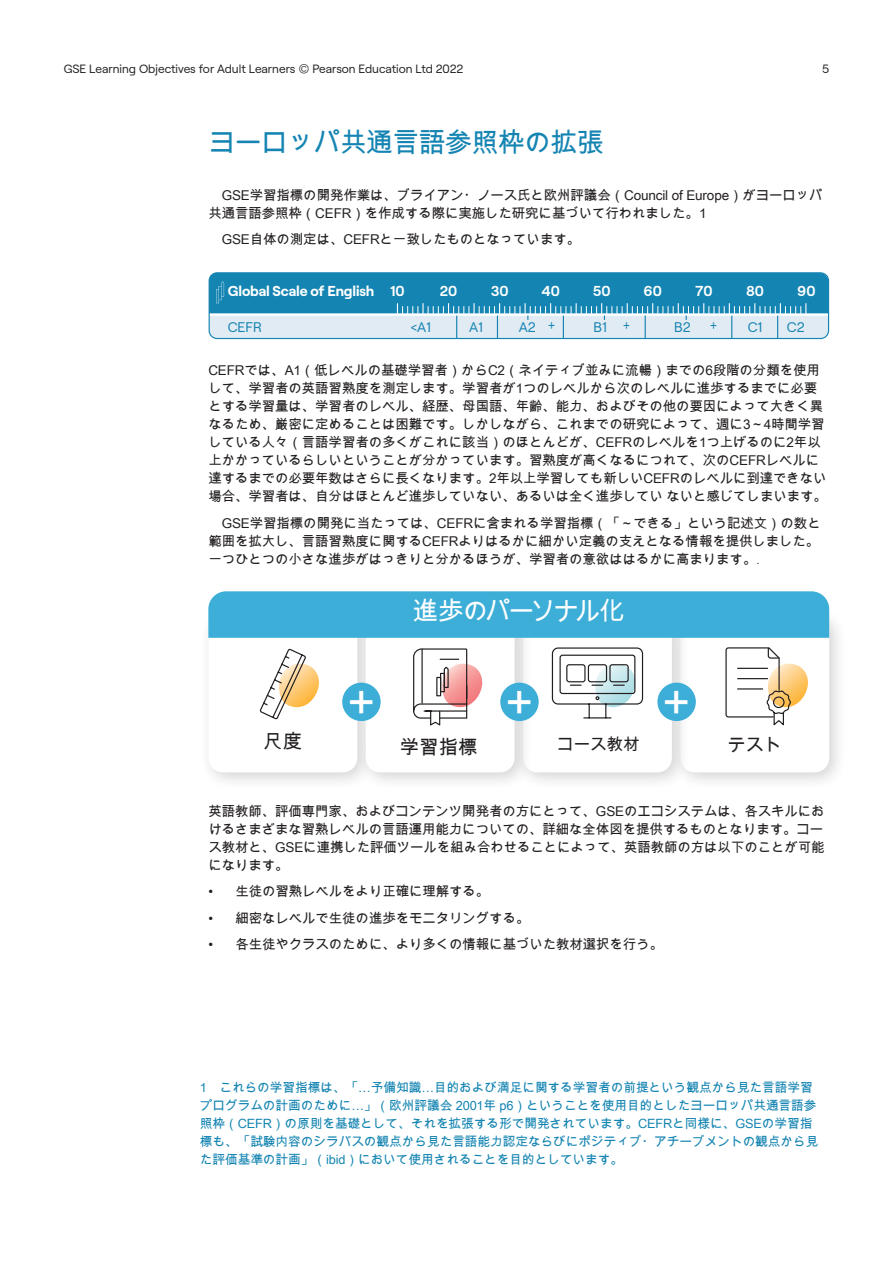
<style>
.page{position:relative;width:893px;height:1263px;background:#fff}
.page>*{position:absolute;margin:0;border:0;box-sizing:border-box;transform-origin:0 0}
.t1{font:500 46.8px "Roobert";color:#fff}
.Main_Headers{font:27px "Arial Unicode MS";letter-spacing:-.025em;color:#1484b2}
.t2{font:25.5px "Arial Unicode MS";letter-spacing:-.09em;color:#fff}
.t3{font:19.5px "Arial Unicode MS";color:#231f20}
.t4{font:18px "Arial Unicode MS";color:#231f20}
.t5{font:16.5px "Arial Unicode MS";color:#231f20}
.t6{font:700 14.4px "Roobert";letter-spacing:-.01em;color:#fff}
.t7{font:600 14.4px "Roobert";color:#fff}
.t8{font:14.1px "Roobert";color:#1484b2;scale:.88 1}
.t9{font:13.95px "Roobert";color:#1484b2}
.Body_Text{font:13.5px/18px "Arial Unicode MS";letter-spacing:-.01em;color:#231f20}
.Attribution_blue{font:12.75px/18px "Arial Unicode MS";letter-spacing:-.01em;color:#1484b2}
.t10{font:12px "Roobert";color:#231f20}
.s1{font-weight:600}
.s2{font-family:"Roobert";font-weight:300}
</style>
<div class="page">
<svg style="left:209px;top:274px;width:618px;height:64px;background:#65adcb"></svg>
<div style="left:209px;top:272px;width:620px;height:67px;border:1px solid #1484b2;border-radius:8px"></div>
<div style="left:198px;top:606px;width:177px;height:185px;background:#231f20;opacity:.2"></div>
<div style="left:208px;top:616px;width:149px;height:156px;background:#fff;border-radius:14px"></div>
<div style="left:670px;top:606px;width:177px;height:185px;background:#231f20;opacity:.2"></div>
<div style="left:680px;top:616px;width:149px;height:156px;background:#fff;border-radius:14px"></div>
<div style="left:513px;top:606px;width:177px;height:185px;background:#231f20;opacity:.2"></div>
<div style="left:523px;top:616px;width:149px;height:156px;background:#fff;border-radius:14px"></div>
<div style="left:356px;top:606px;width:177px;height:185px;background:#231f20;opacity:.2"></div>
<div style="left:366px;top:616px;width:149px;height:156px;background:#fff;border-radius:14px"></div>
<div style="left:208px;top:591px;width:621px;height:47px;background:#3caed7"></div>
<div style="left:342px;top:683px;width:39px;height:38px;background:#3caed7;border-radius:50%"></div>
<div style="left:500px;top:683px;width:39px;height:38px;background:#3caed7;border-radius:50%"></div>
<div style="left:657px;top:683px;width:39px;height:38px;background:#3caed7;border-radius:50%"></div>
<svg style="left:413px;top:648px;width:69px;height:78px"></svg>
<svg style="left:551px;top:647px;width:93px;height:72px"></svg>
<svg style="left:259px;top:648px;width:60px;height:72px"></svg>
<svg style="left:725px;top:647px;width:83px;height:79px"></svg>
<p class="t10" style="left:64px;top:60px;width:401px">GSE Learning Objectives for Adult Learners © Pearson Education Ltd 2022</p>
<p class="t10" style="left:822px;top:60px;width:9px">5</p>
<p class="Main_Headers" style="left:208px;top:123px;width:397px">ヨーロッパ共通言語参照枠の拡張</p>
<p class="Body_Text" style="left:208px;top:185px;width:616px">　GSE学習指標の開発作業は、ブライアン・ノース氏と欧州評議会（Council of Europe）がヨーロッパ共通言語参照枠（CEFR）を作成する際に実施した研究に基づいて行われました。1</p>
<p class="Body_Text" style="left:208px;top:230px;width:373px">　GSE自体の測定は、CEFRと一致したものとなっています。</p>
<p class="t6" style="left:228px;top:280px;width:178px">Global Scale of English <span class="s1">10</span></p>
<p class="t7" style="left:440px;top:280px;width:19px">20</p>
<p class="t7" style="left:491px;top:280px;width:19px">30</p>
<p class="t7" style="left:542px;top:280px;width:20px">40</p>
<p class="t7" style="left:593px;top:280px;width:19px">50</p>
<p class="t7" style="left:644px;top:280px;width:20px">60</p>
<p class="t7" style="left:695px;top:280px;width:19px">70</p>
<p class="t7" style="left:746px;top:280px;width:19px">80</p>
<p class="t7" style="left:797px;top:280px;width:20px">90</p>
<p class="t9" style="left:228px;top:317px;width:36px">CEFR</p>
<p class="t9" style="left:411px;top:317px;width:22px">&lt;A1</p>
<p class="t9" style="left:469px;top:317px;width:15px">A1</p>
<p class="t9" style="left:519px;top:317px;width:38px">A2 <sup>+</sup></p>
<p class="t9" style="left:593px;top:317px;width:38px">B1 <sup>+</sup></p>
<p class="t9" style="left:674px;top:317px;width:18px">B2</p>
<p class="t8" style="left:710px;top:314px;width:10px">+</p>
<p class="t9" style="left:748px;top:317px;width:16px">C1</p>
<p class="t9" style="left:787px;top:317px;width:19px">C2</p>
<p class="Body_Text" style="left:208px;top:361px;width:620px">CEFRでは、A1（低レベルの基礎学習者）からC2（ネイティブ並みに流暢）までの6段階の分類を使用して、学習者の英語習熟度を測定します。学習者が1つのレベルから次のレベルに進歩するまでに必要とする学習量は、学習者のレベル、経歴、母国語、年齢、能力、およびその他の要因によって大きく異なるため、厳密に定めることは困難です。しかしながら、これまでの研究によって、週に3～4時間学習している人々（言語学習者の多くがこれに該当）のほとんどが、CEFRのレベルを1つ上げるのに2年以上かかっているらしいということが分かっています。習熟度が高くなるにつれて、次のCEFRレベルに達するまでの必要年数はさらに長くなります。2年以上学習しても新しいCEFRのレベルに到達できない場合、学習者は、自分はほとんど進歩していない、あるいは全く進歩してい ないと感じてしまいます。</p>
<p class="Body_Text" style="left:208px;top:513px;width:614px;text-align:justify">　GSE学習指標の開発に当たっては、CEFRに含まれる学習指標（「～できる」という記述文）の数と範囲を拡大し、言語習熟度に関するCEFRよりはるかに細かい定義の支えとなる情報を提供しました。一つひとつの小さな進歩がはっきりと分かるほうが、学習者の意欲ははるかに高まります。<span class="s2">.</span></p>
<p class="t2" style="left:413px;top:592px;width:213px">進歩のパーソナル化</p>
<p class="t1" style="left:347px;top:665px;width:31px">+</p>
<p class="t1" style="left:505px;top:665px;width:31px">+</p>
<p class="t1" style="left:662px;top:665px;width:31px">+</p>
<p class="t3" style="left:263px;top:727px;width:40px">尺度</p>
<p class="t3" style="left:400px;top:733px;width:79px">学習指標</p>
<p class="t5" style="left:557px;top:732px;width:84px">コース教材</p>
<p class="t4" style="left:728px;top:732px;width:55px">テスト</p>
<p class="Body_Text" style="left:208px;top:802px;width:618px;text-align:justify">英語教師、評価専門家、およびコンテンツ開発者の方にとって、GSEのエコシステムは、各スキルにおけるさまざまな習熟レベルの言語運用能力についての、詳細な全体図を提供するものとなります。コース教材と、GSEに連携した評価ツールを組み合わせることによって、英語教師の方は以下のことが可能になります。</p>
<p class="Body_Text" style="left:208px;top:882px;width:283px">• 生徒の習熟レベルをより正確に理解する。</p>
<p class="Body_Text" style="left:208px;top:909px;width:323px">• 細密なレベルで生徒の進歩をモニタリングする。</p>
<p class="Body_Text" style="left:208px;top:935px;width:456px">• 各生徒やクラスのために、より多くの情報に基づいた教材選択を行う。</p>
<p class="Attribution_blue" style="left:200px;top:1078px;width:620px">1　これらの学習指標は、「…予備知識…目的および満足に関する学習者の前提という観点から見た言語学習プログラムの計画のために…」（欧州評議会 2001年 p6）ということを使用目的としたヨーロッパ共通言語参照枠（CEFR）の原則を基礎として、それを拡張する形で開発されています。CEFRと同様に、GSEの学習指標も、「試験内容のシラバスの観点から見た言語能力認定ならびにポジティブ・アチーブメントの観点から見た評価基準の計画」（ibid）において使用されることを目的としています。</p>
</div>
